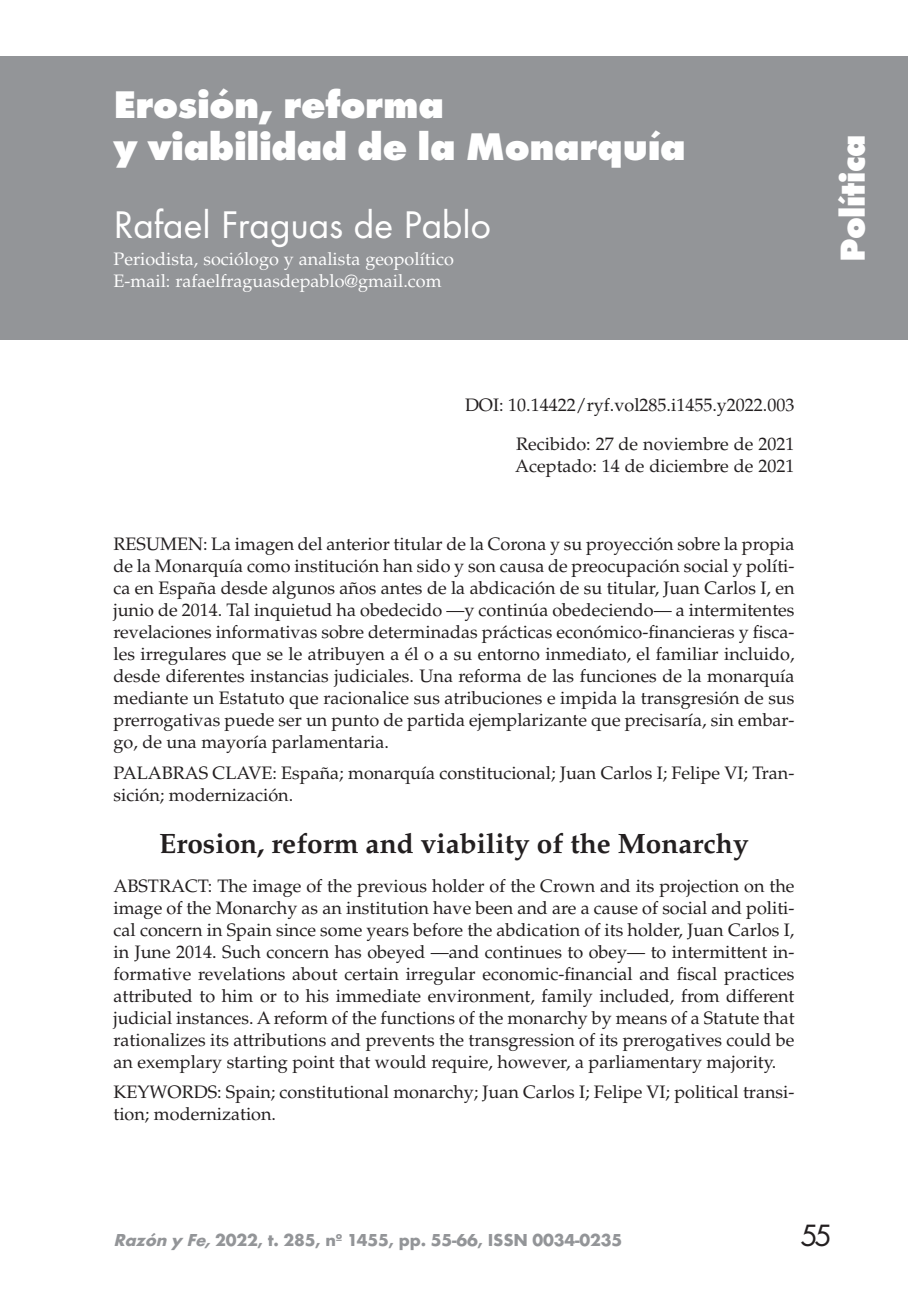
<style>
.page{position:relative;width:908px;height:1304px;background:#fff}
.page>*{position:absolute;margin:0;border:0;box-sizing:border-box;transform-origin:0 0}
.t1{font:800 40px/42px "Futura T";letter-spacing:-.01em;color:#fff}
.t2{font:40px "Futura T";letter-spacing:-.01em;color:#fff}
.t3{font:800 36px "Futura T";letter-spacing:-.01em;color:#fff}
.t4{font:32px "Futura T";color:#231f20}
.t5{font:700 28px "Palatino";color:#231f20}
.t6{font:18px/22px "Palatino";color:#231f20;text-align:justify}
.t7{font:18px/22px "Palatino";color:#fff}
.t8{font:700 18px "Futura T";letter-spacing:-.01em;color:#939598}
.s1{font-style:italic}
</style>
<div class="page">
<div style="left:0;top:57px;width:907px;height:283px;background:#939598"></div>
<h1 class="t1" style="left:113px;top:83px;width:573px">Erosión, reforma<br>y viabilidad de la Monarquía</h1>
<h1 class="t2" style="left:113px;top:201px;width:379px">Rafael Fraguas de Pablo</h1>
<p class="t7" style="left:113px;top:248px;width:342px">Periodista, sociólogo y analista geopolítico<br>E-mail: rafaelfraguasdepablo@gmail.com</p>
<h2 class="t3" style="left:830px;top:262px;width:128px;rotate:-90deg">Política</h2>
<p class="t6" style="left:465px;top:385px;width:331px;line-height:39px;text-align:right">DOI: 10.14422/ryf.vol285.i1455.y2022.003<br>Recibido: 27 de noviembre de 2021</p>
<p class="t6" style="left:515px;top:455px;width:280px">Aceptado: 14 de diciembre de 2021</p>
<p class="t6" style="left:113px;top:534px;width:682px">RESUMEN: La imagen del anterior titular de la Corona y su proyección sobre la propia de la Monarquía como institución han sido y son causa de preocupación social y políti&shy;ca en España desde algunos años antes de la abdicación de su titular, Juan Carlos I, en junio de 2014. Tal inquietud ha obedecido —y continúa obedeciendo— a intermitentes revelaciones informativas sobre determinadas prácticas económico-financieras y fisca&shy;les irregulares que se le atribuyen a él o a su entorno inmediato, el familiar incluido, desde diferentes instancias judiciales. Una reforma de las funciones de la monarquía mediante un Estatuto que racionalice sus atribuciones e impida la transgresión de sus prerrogativas puede ser un punto de partida ejemplarizante que precisaría, sin embar&shy;go, de una mayoría parlamentaria.</p>
<p class="t6" style="left:113px;top:762px;width:682px">PALABRAS CLAVE: España; monarquía constitucional; Juan Carlos I; Felipe VI; Tran&shy;sición; modernización.</p>
<h3 class="t5" style="left:159px;top:827px;width:590px">Erosion, reform and viability of the Monarchy</h3>
<p class="t6" style="left:113px;top:875px;width:682px">ABSTRACT: The image of the previous holder of the Crown and its projection on the image of the Monarchy as an institution have been and are a cause of social and politi&shy;cal concern in Spain since some years before the abdication of its holder, Juan Carlos I, in June 2014. Such concern has obeyed —and continues to obey— to intermittent in&shy;formative revelations about certain irregular economic-financial and fiscal practices attributed to him or to his immediate environment, family included, from different judicial instances. A reform of the functions of the monarchy by means of a Statute that rationalizes its attributions and prevents the transgression of its prerogatives could be an exemplary starting point that would require, however, a parliamentary majority.</p>
<p class="t6" style="left:113px;top:1081px;width:682px">KEYWORDS: Spain; constitutional monarchy; Juan Carlos I; Felipe VI; political transi&shy;tion; modernization.</p>
<p class="t8" style="left:113px;top:1230px;width:510px"><span class="s1">Razón y Fe,</span>2022, t. 285, nº 1455, pp. 55-66, ISSN 0034-0235</p>
<h3 class="t4" style="left:799px;top:1217px;width:34px">55</h3>
</div>
